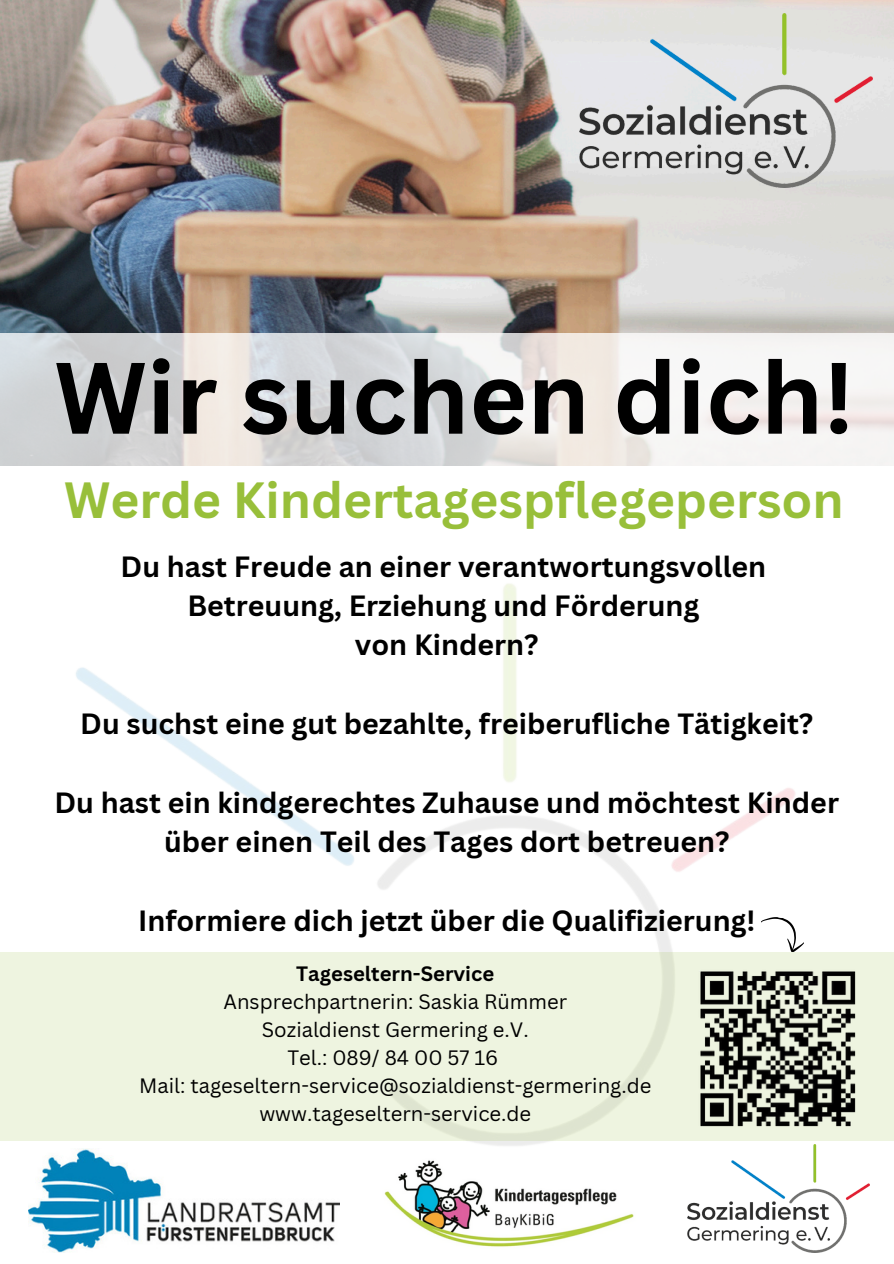
<style>
.page{position:relative;width:894px;height:1264px;background:#fff}
.page>*{position:absolute;margin:0;border:0;box-sizing:border-box;transform-origin:0 0}
.t1{font:700 99px "Canva Sans";color:#000}
.t2{font:700 49.5px "Canva Sans";color:#98bf3a}
.t3{font:700 28.5px/39.3px "Canva Sans";color:#000;text-align:center}
.t4{font:20.25px "Canva Sans";color:#000}
.t5{font:700 20.25px "Canva Sans";color:#000}
</style>
<div class="page">
<img style="left:0;top:0;width:893px;height:333px">
<svg style="left:555px;top:0;width:338px;height:291px;background:#dad5cf"></svg>
<img style="left:579px;top:13px;width:293px;height:175px">
<img style="left:0;top:583px;width:826px;height:670px">
<img style="left:29px;top:1148px;width:310px;height:104px">
<img style="left:380px;top:1151px;width:256px;height:99px">
<div style="left:0;top:952px;width:893px;height:188px;background:#eef4e0"></div>
<img style="left:686px;top:1144px;width:183px;height:108px">
<svg style="left:0;top:333px;width:893px;height:133px"></svg>
<svg style="left:757px;top:914px;width:47px;height:38px"></svg>
<img style="left:700px;top:971px;width:156px;height:156px">
<h2 class="t1" style="left:54px;top:328px;width:801px">Wir suchen dich!</h2>
<h2 class="t2" style="left:64px;top:465px;width:781px">Werde Kindertagespflegeperson</h2>
<p class="t3" style="left:121px;top:546px;width:647px">Du hast Freude an einer verantwortungsvollen<br>Betreuung, Erziehung und Förderung<br>von Kindern?</p>
<p class="t3" style="left:80px;top:703px;width:734px">Du suchst eine gut bezahlte, freiberufliche Tätigkeit?</p>
<p class="t3" style="left:55px;top:782px;width:785px">Du hast ein kindgerechtes Zuhause und möchtest Kinder über einen Teil des Tages dort betreuen?</p>
<h1 class="t3" style="left:138px;top:900px;width:618px">Informiere dich jetzt über die Qualifizierung!</h1>
<h2 class="t5" style="left:296px;top:959px;width:199px">Tageseltern-Service</h2>
<h2 class="t4" style="left:223px;top:987px;width:345px">Ansprechpartnerin: Saskia Rümmer</h2>
<h2 class="t4" style="left:262px;top:1015px;width:268px">Sozialdienst Germering e.V.</h2>
<p class="t4" style="left:287px;top:1043px;width:212px">Tel.: 089/ 84 00 57 16</p>
<p class="t4" style="left:139px;top:1071px;width:513px">Mail: tageseltern-service@sozialdienst-germering.de</p>
<p class="t4" style="left:259px;top:1099px;width:273px">www.tageseltern-service.de</p>
</div>
